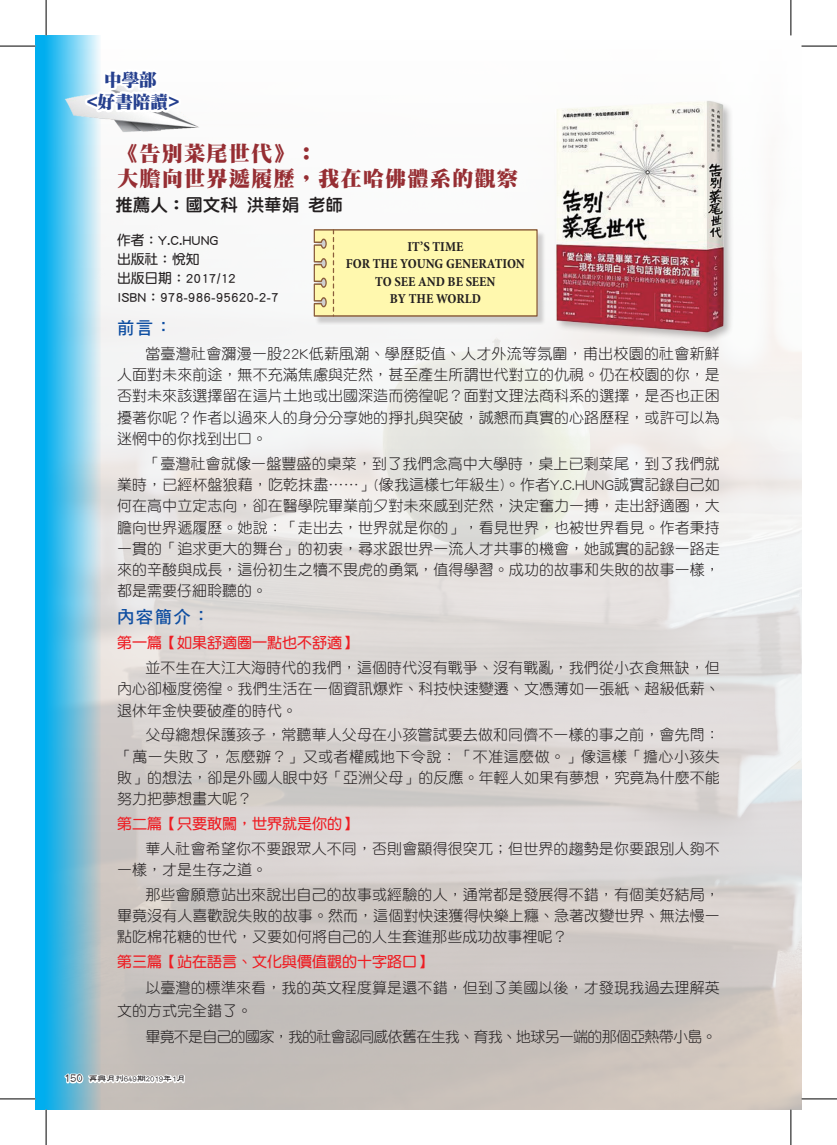
<style>
.page{position:relative;width:837px;height:1145px;background:#fff}
.page>*{position:absolute;margin:0;border:0;box-sizing:border-box;transform-origin:0 0}
.t1{font:21.25px "DF Ming Std W12";letter-spacing:.05em;color:#962e33}
.t2{font:17.5px "DFN Yuan MXB HK BF";color:#231f20}
.t3{font:17.5px/22.1px "DF Ming UB HKP BF";color:#253f8e;text-align:center}
.t4{font:17.5px "DF Hei Std W7";letter-spacing:.075em;color:#0d4da1}
.內文{font:15px/21.2px "DF Yuan Std W3";letter-spacing:.005em;color:#231f20;text-align:justify}
.內文-2{font:15px "DF Yuan Std W7";color:#ee1d23}
.內文-3{font:15px "DF Yuan Std W3";letter-spacing:-.05em;color:#231f20}
.中標{font:700 condensed 13.75px "Minion Pro";color:#231f20}
.中標-2{font:13.75px "DF Yuan Std W7";color:#231f20}
.t5{font:8.75px "DF Li Shu W7 HK BF";color:#231f20}
.s1{font-size:12.5px}
</style>
<div class="page">
<svg style="left:35px;top:35px;width:66px;height:1074px"></svg>
<img style="left:50px;top:56px;width:161px;height:107px">
<svg style="left:77px;top:50px;width:112px;height:72px"></svg>
<svg style="left:63px;top:1038px;width:123px;height:51px"></svg>
<div style="left:553px;top:100px;width:181px;height:243px;background:#231f20;opacity:.3"></div>
<img style="left:542px;top:99px;width:188px;height:235px">
<div style="left:315px;top:230px;width:231px;height:95px;background:#231f20;opacity:.2"></div>
<svg style="left:313px;top:228px;width:225px;height:89px"></svg>
<hr style="left:0;top:46px;width:35px;height:1px;background:#000">
<hr style="left:801px;top:46px;width:35px;height:1px;background:#000">
<hr style="left:0;top:1098px;width:35px;height:1px;background:#000">
<hr style="left:801px;top:1098px;width:35px;height:1px;background:#000">
<hr style="left:46px;top:0;width:1px;height:35px;background:#000">
<hr style="left:46px;top:1109px;width:1px;height:35px;background:#000">
<hr style="left:790px;top:0;width:1px;height:35px;background:#000">
<hr style="left:790px;top:1109px;width:1px;height:35px;background:#000">
<p class="t3" style="left:86px;top:69px;width:94px">中學部<br>&lt;好書陪讀&gt;</p>
<p class="t1" style="left:117px;top:142px;width:201px">《告別菜尾世代》：</p>
<p class="t1" style="left:117px;top:167px;width:402px">大膽向世界遞履歷，我在哈佛體系的觀察</p>
<p class="t2" style="left:115px;top:196px;width:229px">推薦人：國文科 洪華娟 老師</p>
<p class="中標-2" style="left:117px;top:233px;width:103px">作者：Y.C.HUNG</p>
<p class="中標-2" style="left:117px;top:252px;width:84px">出版社：悅知</p>
<p class="中標-2" style="left:117px;top:271px;width:120px">出版日期：2017/12</p>
<p class="中標-2" style="left:117px;top:289px;width:163px">ISBN：978-986-95620-2-7</p>
<p class="中標" style="left:407px;top:237px;width:57px">IT’S TIME</p>
<p class="中標" style="left:346px;top:254px;width:180px">FOR THE YOUNG GENERATION</p>
<p class="中標" style="left:375px;top:272px;width:122px">TO SEE AND BE SEEN</p>
<p class="中標" style="left:389px;top:289px;width:93px">BY THE WORLD</p>
<p class="t4" style="left:117px;top:318px;width:57px">前言：</p>
<p class="內文" style="left:117px;top:342px;width:604px;text-indent:28px">當臺灣社會瀰漫一股22K低薪風潮、學歷貶值、人才外流等氛圍，甫出校園的社會新鮮人面對未來前途，無不充滿焦慮與茫然，甚至產生所謂世代對立的仇視。仍在校園的你，是否對未來該選擇留在這片土地或出國深造而徬徨呢？面對文理法商科系的選擇，是否也正困擾著你呢？作者以過來人的身分分享她的掙扎與突破，誠懇而真實的心路歷程，或許可以為迷惘中的你找到出口。</p>
<p class="內文" style="left:117px;top:452px;width:604px;text-indent:28px">「臺灣社會就像一盤豐盛的桌菜，到了我們念高中大學時，桌上已剩菜尾，到了我們就業時，已經杯盤狼藉，吃乾抹盡……」(像我這樣七年級生)。作者Y.C.HUNG誠實記錄自己如何在高中立定志向，卻在醫學院畢業前夕對未來感到茫然，決定奮力一搏，走出舒適圈，大膽向世界遞履歷。她說：「走出去，世界就是你的」，看見世界，也被世界看見。作者秉持一貫的「追求更大的舞台」的初衷，尋求跟世界一流人才共事的機會，她誠實的記錄一路走來的辛酸與成長，這份初生之犢不畏虎的勇氣，值得學習。成功的故事和失敗的故事一樣，都是需要仔細聆聽的。</p>
<p class="t4" style="left:117px;top:607px;width:94px">內容簡介：</p>
<p class="內文-2" style="left:117px;top:634px;width:241px">第一篇【如果舒適圈一點也不舒適】</p>
<p class="內文" style="left:117px;top:656px;width:604px;text-indent:28px">並不生在大江大海時代的我們，這個時代沒有戰爭、沒有戰亂，我們從小衣食無缺，但內心卻極度徬徨。我們生活在一個資訊爆炸、科技快速變遷、文憑薄如一張紙、超級低薪、退休年金快要破產的時代。</p>
<p class="內文" style="left:117px;top:724px;width:604px;text-indent:28px">父母總想保護孩子，常聽華人父母在小孩嘗試要去做和同儕不一樣的事之前，會先問：「萬一失敗了，怎麼辦？」又或者權威地下令說：「不准這麼做。」像這樣「擔心小孩失敗」的想法，卻是外國人眼中好「亞洲父母」的反應。年輕人如果有夢想，究竟為什麼不能努力把夢想畫大呢？</p>
<p class="內文-2" style="left:117px;top:815px;width:241px">第二篇【只要敢闖，世界就是你的】</p>
<p class="內文" style="left:117px;top:837px;width:604px;text-indent:28px">華人社會希望你不要跟眾人不同，否則會顯得很突兀；但世界的趨勢是你要跟別人夠不一樣，才是生存之道。</p>
<p class="內文" style="left:117px;top:883px;width:604px;text-indent:28px">那些會願意站出來說出自己的故事或經驗的人，通常都是發展得不錯，有個美好結局，畢竟沒有人喜歡說失敗的故事。然而，這個對快速獲得快樂上癮、急著改變世界、無法慢一點吃棉花糖的世代，又要如何將自己的人生套進那些成功故事裡呢？</p>
<p class="內文-2" style="left:117px;top:953px;width:316px">第三篇【站在語言、文化與價值觀的十字路口】</p>
<p class="內文" style="left:117px;top:976px;width:604px;line-height:22.5px;text-indent:28px">以臺灣的標準來看，我的英文程度算是還不錯，但到了美國以後，才發現我過去理解英文的方式完全錯了。</p>
<p class="內文-3" style="left:145px;top:1028px;width:572px">畢竟不是自己的國家，我的社會認同感依舊在生我、育我、地球另一端的那個亞熱帶小島。</p>
<p class="t5" style="left:64px;top:1074px;width:123px"><span class="s1">150</span> 再興月刊649期2019年1月</p>
</div>
